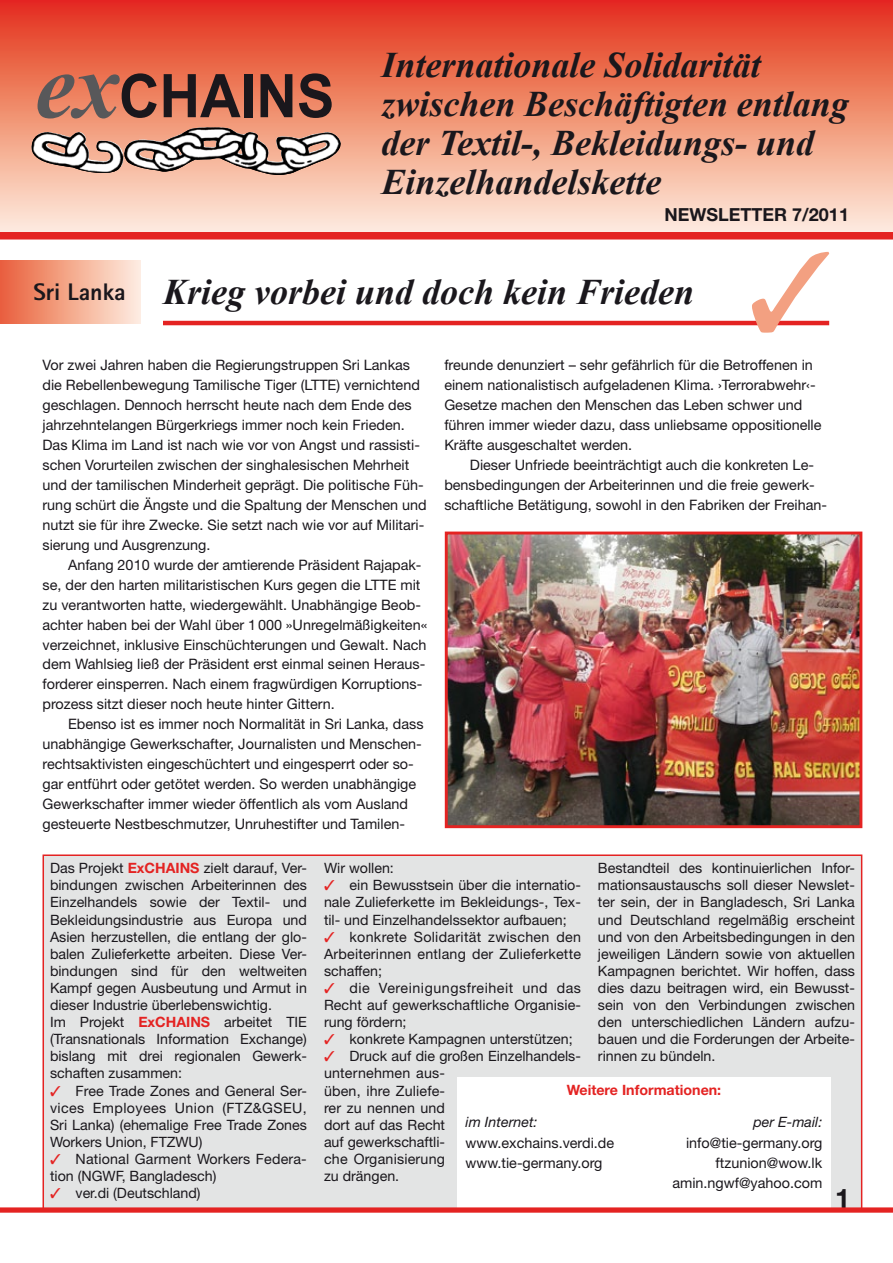
<style>
.page{position:relative;width:893px;height:1263px;background:#fff}
.page>*{position:absolute;margin:0;border:0;box-sizing:border-box;transform-origin:0 0}
.t1{font:700 60.15px "Arial";color:#1a171c;scale:.93 1}
.t2{font:italic 700 36px/39px "Times New Roman";color:#1a171c}
.t3{font:700 27px "Helvetica Neue";color:#1a171c}
.t4{font:800 24px "Rotis Sans Serif";color:#1a171c}
.t5{font:700 18px "Helvetica Neue";color:#1a171c}
.t6{font:14.4px/20px "Helvetica Neue";color:#1a171c}
.t7{font:14.25px/17.1px "Helvetica Neue";color:#1a171c;text-align:justify}
.t8{font:700 14.25px "Helvetica Neue";color:#e42322}
.t9{font:italic 14.25px "Helvetica Neue";color:#1a171c}
.s1{font-family:"Times New Roman";font-style:italic;font-size:94.5px;color:#58585a}
.s2{font-weight:700;color:#e42322}
.s3{color:#e42322}
</style>
<div class="page">
<hr style="left:163px;top:321px;width:666px;height:4px;background:#e42322">
<div style="left:43px;top:855px;width:819px;height:355px;background:#e3e4e4"></div>
<div style="left:0;top:0;width:893px;height:234px;background:linear-gradient(to bottom,#e33015,#fef1db)"></div>
<img style="left:29px;top:127px;width:315px;height:48px">
<div style="left:0;top:232px;width:893px;height:7px;background:#e42322"></div>
<div style="left:457px;top:1077px;width:374px;height:170px;background:#fff"></div>
<div style="left:0;top:1207px;width:893px;height:6px;background:#e42322"></div>
<div style="left:0;top:260px;width:140px;height:64px;background:linear-gradient(to right,#e9613a,#feeddf)"></div>
<img style="left:449px;top:535px;width:409px;height:289px">
<div style="left:445px;top:531px;width:417px;height:297px;border:3px solid #e42322"></div>
<svg style="left:752px;top:320px;width:77px;height:6px"></svg>
<h1 class="t1" style="left:36px;top:56px;width:323px"><span class="s1">ex</span>CHAINS</h1>
<h2 class="t2" style="left:381px;top:44px;width:469px">Internationale Solidarität zwischen Beschäftigten entlang der Textil-, Bekleidungs- und<br>Einzelhandelskette</h2>
<p class="t5" style="left:665px;top:203px;width:186px">NEWSLETTER 7/2011</p>
<h3 class="t4" style="left:33px;top:277px;width:94px">Sri Lanka</h3>
<h2 class="t2" style="left:163px;top:271px;width:533px">Krieg vorbei und doch kein Frieden</h2>
<p class="t6" style="left:43px;top:355px;width:386px">Vor zwei Jahren haben die Regierungstruppen Sri Lankas die Rebellenbewegung Tamilische Tiger (LTTE) vernichtend geschlagen. Dennoch herrscht heute nach dem Ende des jahrzehntelangen Bürgerkriegs immer noch kein Frieden.<br>Das Klima im Land ist nach wie vor von Angst und rassisti&shy;schen Vorurteilen zwischen der singhalesischen Mehrheit und der tamilischen Minderheit geprägt. Die politische Füh&shy;rung schürt die Ängste und die Spaltung der Menschen und nutzt sie für ihre Zwecke. Sie setzt nach wie vor auf Militari&shy;sierung und Ausgrenzung.</p>
<p class="t6" style="left:43px;top:554px;width:386px;text-indent:26px">Anfang 2010 wurde der amtierende Präsident Rajapak&shy;se, der den harten militaristischen Kurs gegen die LTTE mit zu verantworten hatte, wiedergewählt. Unabhängige Beob&shy;achter haben bei der Wahl über 1000 »Unregelmäßigkeiten« verzeichnet, inklusive Einschüchterungen und Gewalt. Nach dem Wahlsieg ließ der Präsident erst einmal seinen Heraus&shy;forderer einsperren. Nach einem fragwürdigen Korruptions&shy;prozess sitzt dieser noch heute hinter Gittern.</p>
<p class="t6" style="left:43px;top:714px;width:383px;text-indent:26px">Ebenso ist es immer noch Normalität in Sri Lanka, dass unabhängige Gewerkschafter, Journalisten und Menschen&shy;rechtsaktivisten eingeschüchtert und eingesperrt oder so&shy;gar entführt oder getötet werden. So werden unabhängige Gewerkschafter immer wieder öffentlich als vom Ausland gesteuerte Nestbeschmutzer, Unruhestifter und Tamilen-</p>
<p class="t6" style="left:444px;top:355px;width:379px">freunde denunziert – sehr gefährlich für die Betroffenen in einem nationalistisch aufgeladenen Klima. ›Terrorabwehr‹- Gesetze machen den Menschen das Leben schwer und führen immer wieder dazu, dass unliebsame oppositionelle Kräfte ausgeschaltet werden.</p>
<p class="t6" style="left:444px;top:455px;width:384px;text-indent:26px">Dieser Unfriede beeinträchtigt auch die konkreten Le&shy;bensbedingungen der Arbeiterinnen und die freie gewerk&shy;schaftliche Betätigung, sowohl in den Fabriken der Freihan-</p>
<p class="t7" style="left:50px;top:859px;width:258px;text-align:left">Das Projekt <span class="s2">ExChains</span> zielt darauf, Ver&shy;bindungen zwischen Arbeiterinnen des Einzelhandels sowie der Textil- und Bekleidungsindustrie aus Europa und Asien herzustellen, die entlang der glo&shy;balen Zulieferkette arbeiten. Diese Ver&shy;bindungen sind für den weltweiten Kampf gegen Ausbeutung und Armut in dieser Industrie überlebenswichtig.<br>Im Projekt <span class="s2">ExChains</span> arbeitet TIE (Transnationals Information Exchange) bislang mit drei regionalen Gewerk&shy;schaften zusammen:</p>
<p class="t7" style="left:50px;top:1082px;width:258px"><span class="s3">✓</span> Free Trade Zones and General Ser&shy;vices Employees Union (FTZ&amp;GSEU, Sri Lanka) (ehemalige Free Trade Zones Workers Union, FTZWU)</p>
<p class="t7" style="left:50px;top:1150px;width:258px"><span class="s3">✓</span> National Garment Workers Federa&shy;tion (NGWF, Bangladesch)</p>
<p class="t7" style="left:50px;top:1184px;width:152px"><span class="s3">✓</span> ver.di (Deutschland)</p>
<p class="t7" style="left:598px;top:859px;width:258px">Bestandteil des kontinuierlichen Infor&shy;mationsaustauschs soll dieser Newslet&shy;ter sein, der in Bangladesch, Sri Lanka und Deutschland regelmäßig erscheint und von den Arbeitsbedingungen in den jeweiligen Ländern sowie von aktuellen Kampagnen berichtet. Wir hoffen, dass dies dazu beitragen wird, ein Bewusst&shy;sein von den Verbindungen zwischen den unterschiedlichen Ländern aufzu&shy;bauen und die Forderungen der Arbeite&shy;rinnen zu bündeln.</p>
<p class="t7" style="left:324px;top:859px;width:71px">Wir wollen:</p>
<p class="t7" style="left:324px;top:876px;width:258px"><span class="s3">✓</span> ein Bewusstsein über die internatio&shy;nale Zulieferkette im Bekleidungs-, Tex&shy;til- und Einzelhandelssektor aufbauen;</p>
<p class="t7" style="left:324px;top:928px;width:259px"><span class="s3">✓</span> konkrete Solidarität zwischen den Arbeiterinnen entlang der Zulieferkette schaffen;</p>
<p class="t7" style="left:324px;top:979px;width:259px"><span class="s3">✓</span> die Vereinigungsfreiheit und das Recht auf gewerkschaftliche Organisie&shy;rung fördern;</p>
<p class="t7" style="left:324px;top:1030px;width:250px"><span class="s3">✓</span> konkrete Kampagnen unterstützen;</p>
<p class="t7" style="left:324px;top:1047px;width:258px;text-align:left"><span class="s3">✓</span> Druck auf die großen Einzelhandels&shy;unternehmen aus-<br>üben, ihre Zuliefe-<br>rer zu nennen und<br>dort auf das Recht<br>auf gewerkschaftli-<br>che Organisierung<br>zu drängen.</p>
<p class="t8" style="left:567px;top:1081px;width:156px">Weitere Informationen:</p>
<p class="t9" style="left:466px;top:1113px;width:73px">im Internet:</p>
<p class="t9" style="left:753px;top:1113px;width:70px">per E-mail:</p>
<p class="t6" style="left:466px;top:1133px;width:150px">www.exchains.verdi.de</p>
<p class="t6" style="left:686px;top:1133px;width:138px">info@tie-germany.org</p>
<p class="t6" style="left:466px;top:1153px;width:138px">www.tie-germany.org</p>
<p class="t6" style="left:672px;top:1153px;width:151px;text-align:right">ftzunion@wow.lk amin.ngwf@yahoo.com</p>
<h3 class="t3" style="left:835px;top:1181px;width:17px">1</h3>
</div>
